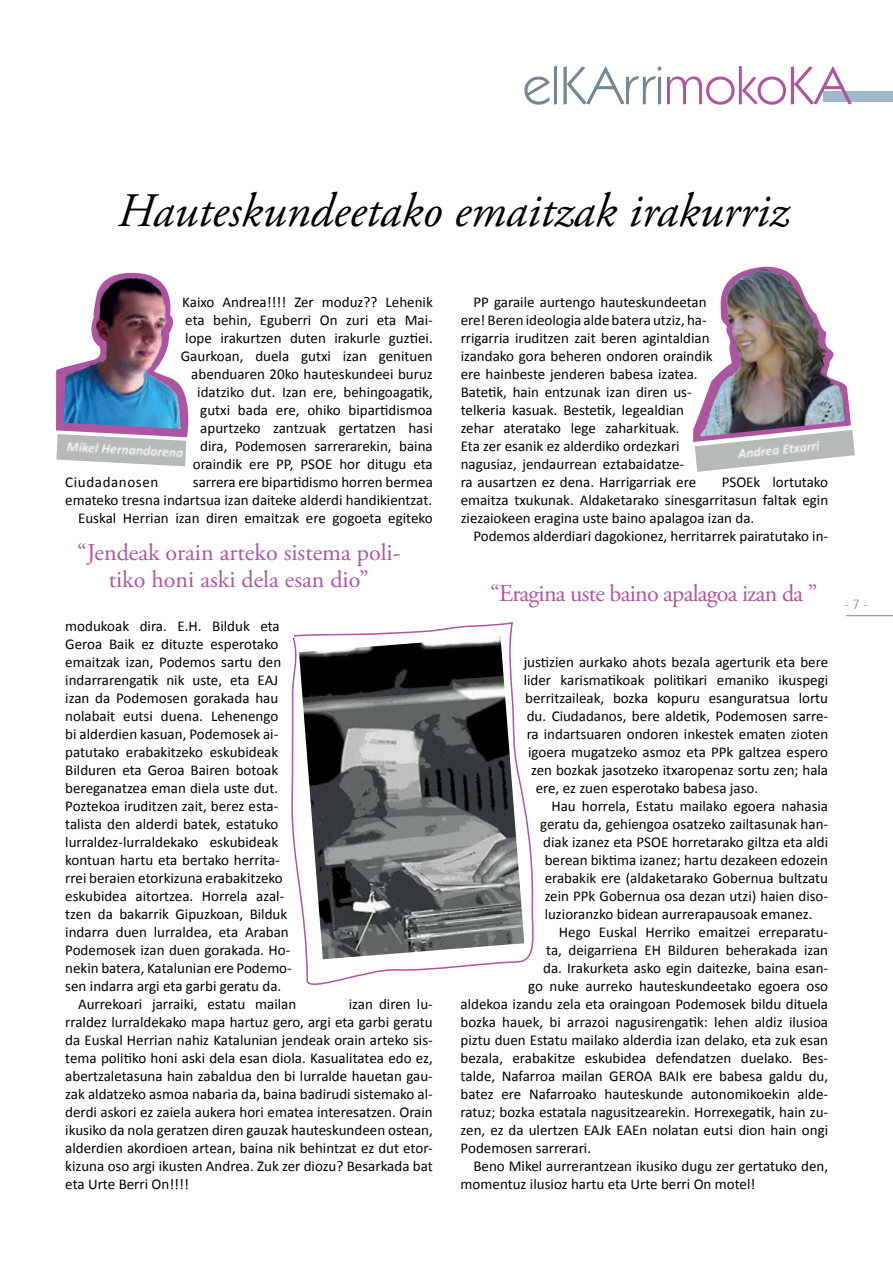
<style>
.page{position:relative;width:893px;height:1263px;background:#fff}
.page>*{position:absolute;margin:0;border:0;box-sizing:border-box;transform-origin:0 0}
.t1{font:54px "Kabel IT Cby BT";color:#748797}
.t2{font:italic 48px "Adobe Garamond Pro";color:#000}
.t3{font:24px/27px "Adobe Garamond Pro";color:#ae55a1;text-align:center}
.t4{font:24px "Adobe Garamond Pro";letter-spacing:-.03em;color:#ae55a1}
.t5{font:15px/18px "Calibri";color:#000;text-align:justify}
.t6{font:15px "Calibri";letter-spacing:.04em;color:#000}
.t7{font:13.5px "Kabel IT Cby BT";color:#748797}
.s1{color:#ae55a1}
</style>
<div class="page">
<hr style="left:846px;top:615px;width:47px;height:1px;background:#748797">
<div style="left:824px;top:91px;width:69px;height:11px;background:#9fb8cd"></div>
<svg style="left:291px;top:622px;width:243px;height:363px"></svg>
<img style="left:299px;top:636px;width:225px;height:323px">
<img style="left:693px;top:266px;width:158px;height:171px">
<img style="left:695px;top:430px;width:160px;height:42px">
<svg style="left:56px;top:367px;width:132px;height:70px"></svg>
<img style="left:63px;top:272px;width:126px;height:157px">
<img style="left:56px;top:434px;width:130px;height:32px">
<h1 class="t1" style="left:523px;top:52px;width:329px">elKArri<span class="s1">mokoKA</span></h1>
<h2 class="t2" style="left:118px;top:182px;width:673px">Hauteskundeetako emaitzak irakurriz</h2>
<p class="t5" style="left:181px;top:293px;width:254px;text-align:right">Kaixo Andrea!!!! Zer moduz?? Lehenik eta behin, Eguberri On zuri eta Mai&shy;lope irakurtzen duten irakurle guztiei.<br>Gaurkoan, duela gutxi izan genituen abenduaren 20ko hauteskundeei buruz idatziko dut. Izan ere, behingoagatik, gutxi bada ere, ohiko bipartidismoa apurtzeko zantzuak gertatzen hasi dira, Podemosen sarrerarekin, baina oraindik ere PP, PSOE hor ditugu eta</p>
<p class="t5" style="left:65px;top:473px;width:369px;text-align:right">sarrera ere bipartidismo horren bermea<br>emateko tresna indartsua izan daiteke alderdi handikientzat.<br>Euskal Herrian izan diren emaitzak ere gogoeta egiteko</p>
<p class="t6" style="left:65px;top:473px;width:95px">Ciudadanosen</p>
<h3 class="t3" style="left:77px;top:540px;width:325px">“Jendeak orain arteko sistema poli&shy;tiko honi aski dela esan dio”</h3>
<p class="t5" style="left:65px;top:617px;width:216px">modukoak dira. E.H. Bilduk eta</p>
<p class="t5" style="left:65px;top:635px;width:214px">Geroa Baik ez dituzte esperotako</p>
<p class="t5" style="left:65px;top:653px;width:217px">emaitzak izan, Podemos sartu den</p>
<p class="t5" style="left:65px;top:671px;width:215px">indarrarengatik nik uste, eta EAJ</p>
<p class="t5" style="left:65px;top:689px;width:214px">izan da Podemosen gorakada hau</p>
<p class="t5" style="left:65px;top:707px;width:214px">nolabait eutsi duena. Lehenengo</p>
<p class="t5" style="left:65px;top:725px;width:214px">bi alderdien kasuan, Podemosek ai-</p>
<p class="t5" style="left:65px;top:743px;width:214px">patutako erabakitzeko eskubideak</p>
<p class="t5" style="left:65px;top:761px;width:214px">Bilduren eta Geroa Bairen botoak</p>
<p class="t5" style="left:65px;top:779px;width:214px">bereganatzea eman diela uste dut.</p>
<p class="t5" style="left:65px;top:797px;width:215px">Poztekoa iruditzen zait, berez esta-</p>
<p class="t5" style="left:65px;top:815px;width:214px">talista den alderdi batek, estatuko</p>
<p class="t5" style="left:65px;top:833px;width:214px">lurraldez-lurraldekako eskubideak</p>
<p class="t5" style="left:65px;top:851px;width:216px">kontuan hartu eta bertako herrita-</p>
<p class="t5" style="left:65px;top:869px;width:219px">rrei beraien etorkizuna erabakitzeko</p>
<p class="t5" style="left:65px;top:887px;width:220px">eskubidea aitortzea. Horrela azal-</p>
<p class="t5" style="left:65px;top:905px;width:223px">tzen da bakarrik Gipuzkoan, Bilduk</p>
<p class="t5" style="left:65px;top:923px;width:225px">indarra duen lurraldea, eta Araban</p>
<p class="t5" style="left:65px;top:941px;width:226px">Podemosek izan duen gorakada. Ho-</p>
<p class="t5" style="left:65px;top:959px;width:228px">nekin batera, Katalunian ere Podemo-</p>
<p class="t5" style="left:65px;top:977px;width:218px">sen indarra argi eta garbi geratu da.</p>
<p class="t5" style="left:78px;top:995px;width:220px">Aurrekoari jarraiki, estatu mailan</p>
<p class="t5" style="left:65px;top:995px;width:369px;text-indent:283px">izan diren lu&shy;rraldez lurraldekako mapa hartuz gero, argi eta garbi geratu da Euskal Herrian nahiz Katalunian jendeak orain arteko sis&shy;tema politiko honi aski dela esan diola. Kasualitatea edo ez, abertzaletasuna hain zabaldua den bi lurralde hauetan gau&shy;zak aldatzeko asmoa nabaria da, baina badirudi sistemako al&shy;derdi askori ez zaiela aukera hori ematea interesatzen. Orain ikusiko da nola geratzen diren gauzak hauteskundeen ostean, alderdien akordioen artean, baina nik behintzat ez dut etor&shy;kizuna oso argi ikusten Andrea. Zuk zer diozu? Besarkada bat eta Urte Berri On!!!!</p>
<p class="t5" style="left:461px;top:293px;width:253px;text-align:left;text-indent:13px">PP garaile aurtengo hauteskundeetan ere! Beren ideologia alde batera utziz, ha&shy;rrigarria iruditzen zait beren agintaldian izandako gora beheren ondoren oraindik ere hainbeste jenderen babesa izatea.<br>Batetik, hain entzunak izan diren us&shy;telkeria kasuak. Bestetik, legealdian zehar ateratako lege zaharkituak.<br>Eta zer esanik ez alderdiko ordezkari nagusiaz, jendaurrean eztabaidatze-<br>ra ausartzen ez dena. Harrigarriak ere</p>
<p class="t5" style="left:461px;top:473px;width:369px;text-indent:261px">PSOEk lortutako emaitza txukunak. Aldaketarako sinesgarritasun faltak egin ziezaiokeen eragina uste baino apalagoa izan da.</p>
<p class="t5" style="left:473px;top:527px;width:356px">Podemos alderdiari dagokionez, herritarrek pairatutako in-</p>
<h3 class="t4" style="left:490px;top:579px;width:329px">“Eragina uste baino apalagoa izan da ”</h3>
<p class="t7" style="left:844px;top:596px;width:25px">- 7 -</p>
<p class="t5" style="left:524px;top:653px;width:306px">justizien aurkako ahots bezala agerturik eta bere</p>
<p class="t5" style="left:524px;top:671px;width:306px">lider karismatikoak politikari emaniko ikuspegi</p>
<p class="t5" style="left:525px;top:689px;width:304px">berritzaileak, bozka kopuru esanguratsua lortu</p>
<p class="t5" style="left:527px;top:707px;width:303px">du. Ciudadanos, bere aldetik, Podemosen sarre-</p>
<p class="t5" style="left:527px;top:725px;width:303px">ra indartsuaren ondoren inkestek ematen zioten</p>
<p class="t5" style="left:528px;top:743px;width:302px">igoera mugatzeko asmoz eta PPk galtzea espero</p>
<p class="t5" style="left:531px;top:761px;width:298px">zen bozkak jasotzeko itxaropenaz sortu zen; hala</p>
<p class="t5" style="left:536px;top:779px;width:224px">ere, ez zuen esperotako babesa jaso.</p>
<p class="t5" style="left:551px;top:797px;width:278px">Hau horrela, Estatu mailako egoera nahasia</p>
<p class="t5" style="left:540px;top:815px;width:289px">geratu da, gehiengoa osatzeko zailtasunak han-</p>
<p class="t5" style="left:543px;top:833px;width:286px">diak izanez eta PSOE horretarako giltza eta aldi</p>
<p class="t5" style="left:545px;top:851px;width:285px">berean biktima izanez; hartu dezakeen edozein</p>
<p class="t5" style="left:545px;top:869px;width:285px">erabakik ere (aldaketarako Gobernua bultzatu</p>
<p class="t5" style="left:545px;top:887px;width:285px">zein PPk Gobernua osa dezan utzi) haien diso-</p>
<p class="t5" style="left:545px;top:905px;width:269px">luzioranzko bidean aurrerapausoak emanez.</p>
<p class="t5" style="left:559px;top:923px;width:271px">Hego Euskal Herriko emaitzei erreparatu-</p>
<p class="t5" style="left:546px;top:941px;width:283px">ta, deigarriena EH Bilduren beherakada izan</p>
<p class="t5" style="left:543px;top:959px;width:287px">da. Irakurketa asko egin daitezke, baina esan-</p>
<p class="t5" style="left:528px;top:977px;width:301px">go nuke aurreko hauteskundeetako egoera oso</p>
<p class="t5" style="left:461px;top:995px;width:369px">aldekoa izandu zela eta oraingoan Podemosek bildu dituela</p>
<p class="t5" style="left:461px;top:1013px;width:369px">bozka hauek, bi arrazoi nagusirengatik: lehen aldiz ilusioa</p>
<p class="t5" style="left:461px;top:1031px;width:369px">piztu duen Estatu mailako alderdia izan delako, eta zuk esan</p>
<p class="t5" style="left:461px;top:1049px;width:369px">bezala, erabakitze eskubidea defendatzen duelako. Bes-</p>
<p class="t5" style="left:461px;top:1067px;width:369px">talde, Nafarroa mailan GEROA BAIk ere babesa galdu du,</p>
<p class="t5" style="left:461px;top:1085px;width:369px">batez ere Nafarroako hauteskunde autonomikoekin alde-</p>
<p class="t5" style="left:461px;top:1103px;width:369px">ratuz; bozka estatala nagusitzearekin. Horrexegatik, hain zu-</p>
<p class="t5" style="left:461px;top:1121px;width:369px">zen, ez da ulertzen EAJk EAEn nolatan eutsi dion hain ongi</p>
<p class="t5" style="left:461px;top:1139px;width:132px">Podemosen sarrerari.</p>
<p class="t5" style="left:473px;top:1157px;width:356px">Beno Mikel aurrerantzean ikusiko dugu zer gertatuko den,</p>
<p class="t5" style="left:461px;top:1175px;width:296px">momentuz ilusioz hartu eta Urte berri On motel!</p>
</div>
